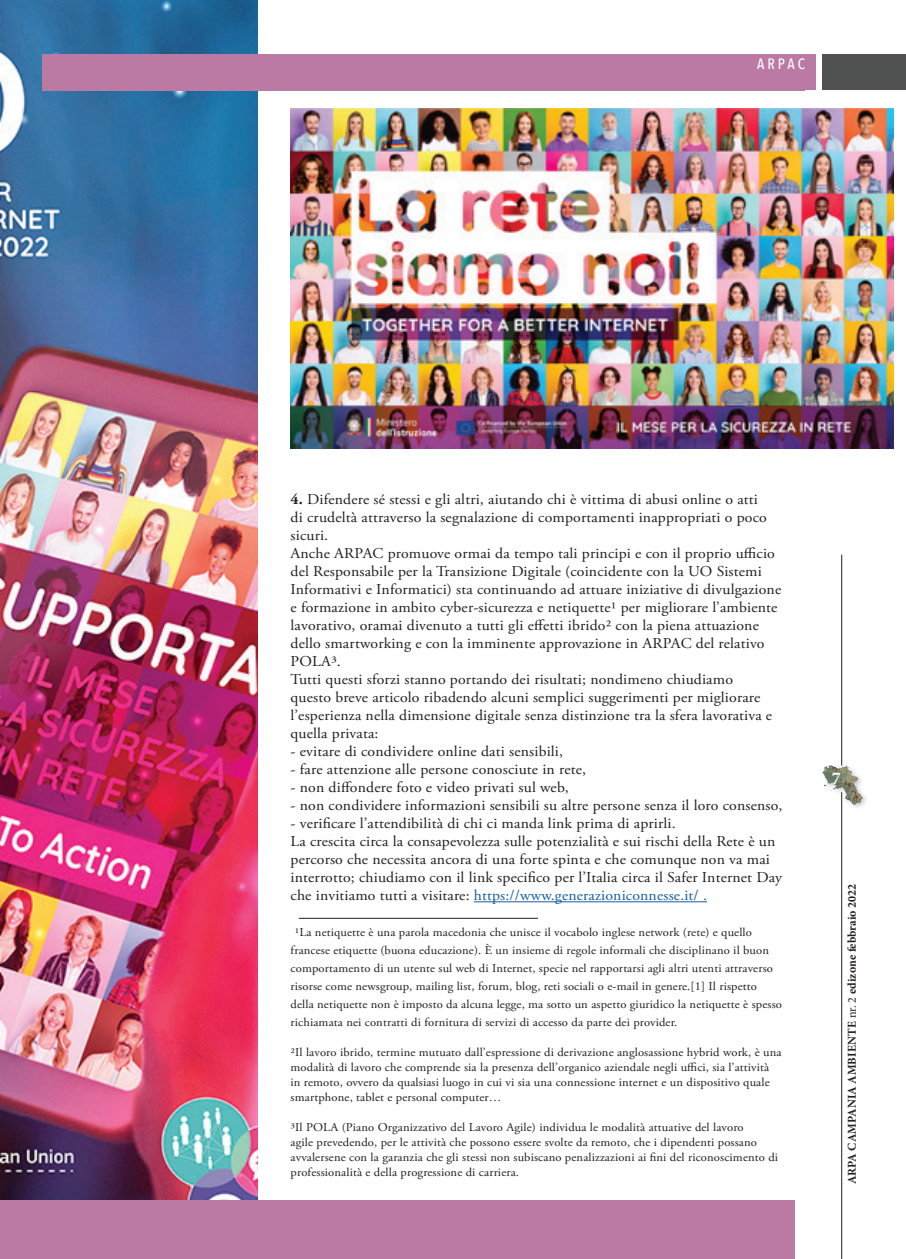
<style>
.page{position:relative;width:906px;height:1259px;background:#fff}
.page>*{position:absolute;margin:0;border:0;box-sizing:border-box;transform-origin:0 0}
.t1{font:700 18px "Minion Pro";color:#fff}
.t2{font:15px/18px "Adobe Garamond Pro";letter-spacing:.01em;color:#231f20;scale:1.05 1}
.t3{font:500 15px "Avenir Next Condensed";letter-spacing:.195em;color:#fff}
.t4{font:12px/15px "Adobe Garamond Pro";letter-spacing:.01em;color:#231f20;scale:1.05 1}
.t5{font:700 12px "Minion Pro";letter-spacing:.01em;color:#231f20}
.s1{font-weight:700}
.s2{color:#175d9e}
.s3{font-weight:400}
</style>
<div class="page">
<img style="left:0;top:0;width:258px;height:1200px">
<div style="left:0;top:1200px;width:794px;height:59px;background:#ba7aa3"></div>
<div style="left:822px;top:54px;width:84px;height:36px;background:#505252"></div>
<div style="left:43px;top:54px;width:762px;height:36px;background:#ba7aa3"></div>
<hr style="left:841px;top:792px;width:1px;height:467px;background:#231f20">
<div style="left:821px;top:763px;width:48px;height:47px;background:#231f20;opacity:.27"></div>
<img style="left:821px;top:763px;width:47px;height:43px">
<hr style="left:841px;top:554px;width:1px;height:211px;background:#231f20">
<hr style="left:474px;top:901px;width:233px;height:1px;background:#175d9e">
<img style="left:290px;top:108px;width:603px;height:340px">
<hr style="left:299px;top:918px;width:239px;height:1px;background:#231f20">
<p class="t3" style="left:757px;top:55px;width:49px">ARPAC</p>
<p class="t2" style="left:290px;top:491px;width:469px"><span class="s1">4.</span> Difendere sé stessi e gli altri, aiutando chi è vittima di abusi online o atti<br>di crudeltà attraverso la segnalazione di comportamenti inappropriati o poco sicuri.<br>Anche ARPAC promuove ormai da tempo tali principi e con il proprio ufficio del Responsabile per la Transizione Digitale (coincidente con la UO Sistemi Informativi e Informatici) sta continuando ad attuare iniziative di divulgazione e formazione in ambito cyber-sicurezza e netiquette1 per migliorare l’ambiente lavorativo, oramai divenuto a tutti gli effetti ibrido2 con la piena attuazione dello smartworking e con la imminente approvazione in ARPAC del relativo POLA3.<br>Tutti questi sforzi stanno portando dei risultati; nondimeno chiudiamo<br>questo breve articolo ribadendo alcuni semplici suggerimenti per migliorare l’esperienza nella dimensione digitale senza distinzione tra la sfera lavorativa e quella privata:</p>
<p class="t2" style="left:290px;top:743px;width:261px">- evitare di condividere online dati sensibili,</p>
<p class="t2" style="left:290px;top:761px;width:283px">- fare attenzione alle persone conosciute in rete,</p>
<p class="t2" style="left:290px;top:779px;width:266px">- non diffondere foto e video privati sul web,</p>
<p class="t2" style="left:290px;top:797px;width:470px">- non condividere informazioni sensibili su altre persone senza il loro consenso,</p>
<p class="t2" style="left:290px;top:815px;width:470px">- verificare l’attendibilità di chi ci manda link prima di aprirli.<br>La crescita circa la consapevolezza sulle potenzialità e sui rischi della Rete è un percorso che necessita ancora di una forte spinta e che comunque non va mai interrotto; chiudiamo con il link specifico per l’Italia circa il Safer Internet Day che invitiamo tutti a visitare: <span class="s2">https://www.generazioniconnesse.it/ .</span></p>
<p class="t4" style="left:290px;top:924px;width:469px;line-height:18px;text-indent:4px">1La netiquette è una parola macedonia che unisce il vocabolo inglese network (rete) e quello francese etiquette (buona educazione). È un insieme di regole informali che disciplinano il buon comportamento di un utente sul web di Internet, specie nel rapportarsi agli altri utenti attraverso risorse come newsgroup, mailing list, forum, blog, reti sociali o e-mail in genere.[1] Il rispetto della netiquette non è imposto da alcuna legge, ma sotto un aspetto giuridico la netiquette è spesso richiamata nei contratti di fornitura di servizi di accesso da parte dei provider.</p>
<p class="t4" style="left:290px;top:1045px;width:469px">2Il lavoro ibrido, termine mutuato dall’espressione di derivazione anglosassione hybrid work, è una modalità di lavoro che comprende sia la presenza dell’organico aziendale negli uffici, sia l’attività in remoto, ovvero da qualsiasi luogo in cui vi sia una connessione internet e un dispositivo quale smartphone, tablet e personal computer…</p>
<p class="t4" style="left:290px;top:1120px;width:466px">3Il POLA (Piano Organizzativo del Lavoro Agile) individua le modalità attuative del lavoro<br>agile prevedendo, per le attività che possono essere svolte da remoto, che i dipendenti possano avvalersene con la garanzia che gli stessi non subiscano penalizzazioni ai fini del riconoscimento di professionalità e della progressione di carriera.</p>
<p class="t1" style="left:831px;top:765px;width:10px">7</p>
<p class="t5" style="left:843px;top:1184px;width:302px;rotate:-90deg">ARPA CAMPANIA AMBIENTE <span class="s3">nr. 2</span> edizone febbraio 2022</p>
</div>
